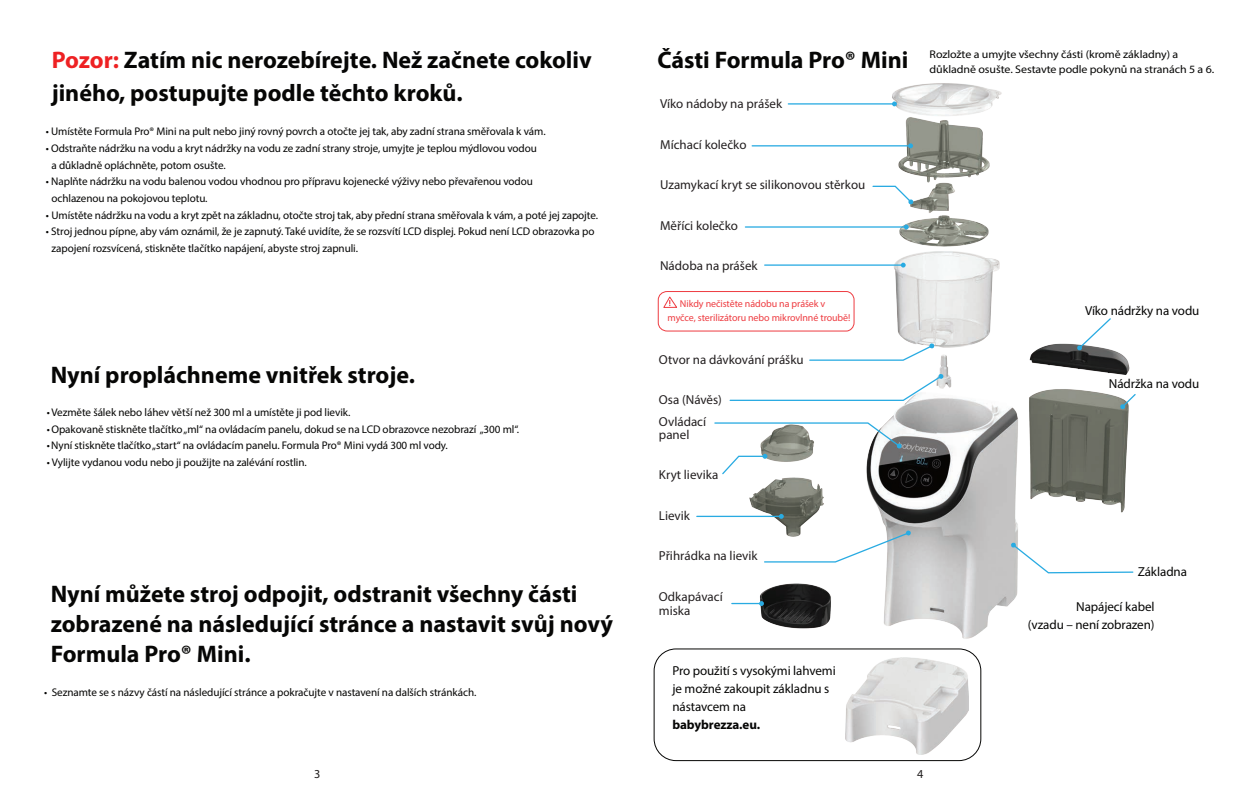
<style>
.page{position:relative;width:1236px;height:794px;background:#fff}
.page>*{position:absolute;margin:0;border:0;box-sizing:border-box;transform-origin:0 0}
.t1{font:700 24px/30px "Myriad Pro";color:#060605}
.t2{font:13px/22.4px "Myriad Pro";color:#231f20}
.t3{font:13px/18.1px "Myriad Pro";letter-spacing:-.005em;color:#060605;text-align:right}
.t4{font:700 13px "Myriad Pro";letter-spacing:-.005em;color:#060605}
.t5{font:12.2px "Myriad Pro";color:#211e1e}
.t6{font:11.1px/16.7px "Myriad Pro";letter-spacing:-.005em;color:#050504}
.t7{font:11.1px/15.8px "Myriad Pro";letter-spacing:-.005em;color:#060605;scale:1.07 1}
.t8{font:10px/14px "Myriad Pro";letter-spacing:-.005em;color:#ee3c41}
.s1{color:#ee2123}
.s2{font-weight:700;font-size:24px}
</style>
<div class="page">
<img style="left:745px;top:83px;width:385px;height:556px">
<hr style="left:745px;top:226px;width:161px;height:2px;background:#29abe2">
<svg style="left:904px;top:224px;width:5px;height:5px"></svg>
<hr style="left:765px;top:264px;width:138px;height:2px;background:#29abe2">
<svg style="left:901px;top:263px;width:5px;height:4px"></svg>
<svg style="left:1120px;top:393px;width:16px;height:16px"></svg>
<svg style="left:1011px;top:542px;width:123px;height:32px"></svg>
<hr style="left:697px;top:516px;width:84px;height:1px;background:#29abe2">
<svg style="left:779px;top:514px;width:5px;height:5px"></svg>
<hr style="left:732px;top:603px;width:30px;height:1px;background:#29abe2">
<svg style="left:759px;top:601px;width:5px;height:5px"></svg>
<svg style="left:808px;top:343px;width:127px;height:18px"></svg>
<svg style="left:763px;top:530px;width:148px;height:33px"></svg>
<svg style="left:729px;top:373px;width:215px;height:28px"></svg>
<svg style="left:714px;top:422px;width:188px;height:53px"></svg>
<svg style="left:872px;top:185px;width:41px;height:19px"></svg>
<hr style="left:752px;top:145px;width:159px;height:1px;background:#29abe2">
<svg style="left:908px;top:143px;width:5px;height:5px"></svg>
<hr style="left:788px;top:103px;width:107px;height:2px;background:#29abe2">
<svg style="left:892px;top:101px;width:5px;height:5px"></svg>
<svg style="left:1077px;top:317px;width:35px;height:33px"></svg>
<img style="left:846px;top:657px;width:123px;height:97px">
<svg style="left:657px;top:291px;width:198px;height:41px"></svg>
<div style="left:654px;top:648px;width:327px;height:113px;border:1px solid #060605;border-radius:22px"></div>
<h1 class="t1" style="left:52px;top:42px;width:542px;line-height:33px"><span class="s1">Pozor:</span> Zatím nic nerozebírejte. Než začnete cokoliv jiného, postupujte podle těchto kroků.</h1>
<p class="t6" style="left:46px;top:123px;width:501px">• Umístěte Formula Pro® Mini na pult nebo jiný rovný povrch a otočte jej tak, aby zadní strana směřovala k vám.</p>
<p class="t6" style="left:52px;top:140px;width:487px;text-indent:-6px">• Odstraňte nádržku na vodu a kryt nádržky na vodu ze zadní strany stroje, umyjte je teplou mýdlovou vodou a důkladně opláchněte, potom osušte.</p>
<p class="t6" style="left:52px;top:173px;width:483px;text-indent:-6px">• Naplňte nádržku na vodu balenou vodou vhodnou pro přípravu kojenecké výživy nebo převařenou vodou ochlazenou na pokojovou teplotu.</p>
<p class="t6" style="left:46px;top:206px;width:554px">• Umístěte nádržku na vodu a kryt zpět na základnu, otočte stroj tak, aby přední strana směřovala k vám, a poté jej zapojte.</p>
<p class="t6" style="left:52px;top:223px;width:545px;text-indent:-6px">• Stroj jednou pípne, aby vám oznámil, že je zapnutý. Také uvidíte, že se rozsvítí LCD displej. Pokud není LCD obrazovka po zapojení rozsvícená, stiskněte tlačítko napájení, abyste stroj zapnuli.</p>
<h1 class="t1" style="left:51px;top:359px;width:366px">Nyní propláchneme vnitřek stroje.</h1>
<p class="t6" style="left:47px;top:403px;width:305px">• Vezměte šálek nebo láhev větší než 300 ml a umístěte ji pod lievik.</p>
<p class="t6" style="left:47px;top:420px;width:474px">• Opakovaně stiskněte tlačítko „ml“ na ovládacím panelu, dokud se na LCD obrazovce nezobrazí „300 ml“.</p>
<p class="t6" style="left:47px;top:437px;width:403px">• Nyní stiskněte tlačítko „start“ na ovládacím panelu. Formula Pro® Mini vydá 300 ml vody.</p>
<p class="t6" style="left:47px;top:453px;width:262px">• Vylijte vydanou vodu nebo ji použijte na zalévání rostlin.</p>
<h1 class="t1" style="left:51px;top:578px;width:564px">Nyní můžete stroj odpojit, odstranit všechny části zobrazené na následující stránce a nastavit svůj nový<br>Formula Pro® Mini.</h1>
<p class="t6" style="left:44px;top:684px;width:434px">• Seznamte se s názvy částí na následující stránce a pokračujte v nastavení na dalších stránkách.</p>
<p class="t7" style="left:930px;top:46px;width:267px;text-indent:-272px"><span class="s2">Části Formula Pro® Mini</span> Rozložte a umyjte všechny části (kromě základny) a důkladně osušte. Sestavte podle pokynů na stranách 5 a 6.</p>
<p class="t2" style="left:660px;top:92px;width:124px">Víko nádoby na prášek</p>
<p class="t2" style="left:660px;top:133px;width:88px">Míchací kolečko</p>
<p class="t2" style="left:660px;top:173px;width:207px">Uzamykací kryt se silikonovou stěrkou</p>
<p class="t2" style="left:660px;top:214px;width:79px">Měříci kolečko</p>
<p class="t2" style="left:660px;top:254px;width:99px">Nádoba na prášek</p>
<p class="t8" style="left:668px;top:296px;width:184px;text-indent:12px">Nikdy nečistěte nádobu na prášek v myčce, sterilizátoru nebo mikrovlnné troubě!</p>
<p class="t2" style="left:659px;top:348px;width:146px">Otvor na dávkování prášku</p>
<p class="t2" style="left:659px;top:388px;width:65px">Osa (Návěs)<br>Ovládací</p>
<p class="t2" style="left:659px;top:423px;width:32px">panel</p>
<p class="t2" style="left:659px;top:463px;width:61px">Kryt lievika</p>
<p class="t2" style="left:659px;top:504px;width:33px">Lievik</p>
<p class="t2" style="left:659px;top:544px;width:100px">Přihrádka na lievik</p>
<p class="t2" style="left:659px;top:589px;width:65px;line-height:14.4px">Odkapávací miska</p>
<p class="t3" style="left:672px;top:661px;width:165px;text-align:left">Pro použití s vysokými lahvemi je možné zakoupit základnu s nástavcem na</p>
<p class="t4" style="left:672px;top:716px;width:89px">babybrezza.eu.</p>
<p class="t3" style="left:1085px;top:301px;width:116px">Víko nádržky na vodu</p>
<p class="t3" style="left:1109px;top:375px;width:92px">Nádržka na vodu</p>
<p class="t3" style="left:1138px;top:562px;width:51px">Základna</p>
<p class="t3" style="left:1028px;top:597px;width:128px">Napájecí kabel<br>(vzadu – není zobrazen)</p>
<p class="t5" style="left:314px;top:766px;width:8px">3</p>
<p class="t5" style="left:917px;top:766px;width:8px">4</p>
</div>
